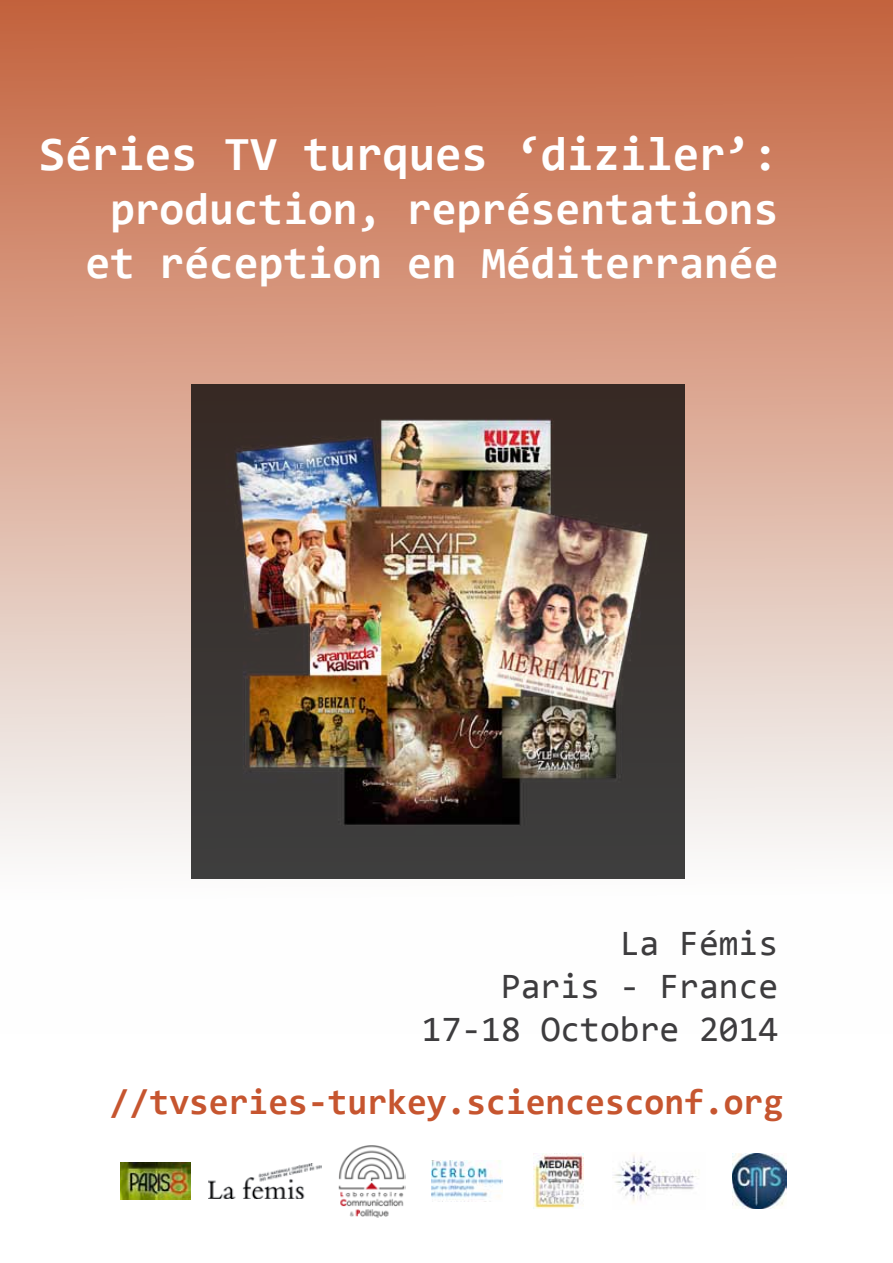
<style>
.page{position:relative;width:893px;height:1263px;background:#fff}
.page>*{position:absolute;margin:0;border:0;box-sizing:border-box;transform-origin:0 0}
.t1{font:700 48px "Consolas";color:#fff}
.t2{font:700 45px/54px "Consolas";color:#fff;text-align:center}
.t3{font:36px/43.2px "Consolas";color:#3d3c3e;text-align:right}
.t4{font:700 36px "Consolas";color:#c6552f}
</style>
<div class="page">
<div style="left:0;top:0;width:893px;height:1033px;background:linear-gradient(to bottom,#c36540,#fff)"></div>
<img style="left:209px;top:1163px;width:112px;height:35px">
<img style="left:613px;top:1154px;width:84px;height:50px">
<img style="left:338px;top:1145px;width:68px;height:72px">
<img style="left:732px;top:1154px;width:55px;height:54px">
<img style="left:533px;top:1153px;width:50px;height:55px">
<img style="left:121px;top:1162px;width:70px;height:37px">
<img style="left:432px;top:1160px;width:71px;height:40px">
<img style="left:191px;top:385px;width:494px;height:493px">
<p class="t1" style="left:39px;top:123px;width:741px">Séries TV turques ‘diziler’:</p>
<p class="t2" style="left:85px;top:181px;width:695px">production, représentations et réception en Méditerranée</p>
<p class="t3" style="left:422px;top:920px;width:358px">La Fémis<br>Paris - France<br>17-18 Octobre 2014</p>
<p class="t4" style="left:110px;top:1079px;width:675px">//tvseries-turkey.sciencesconf.org</p>
</div>
